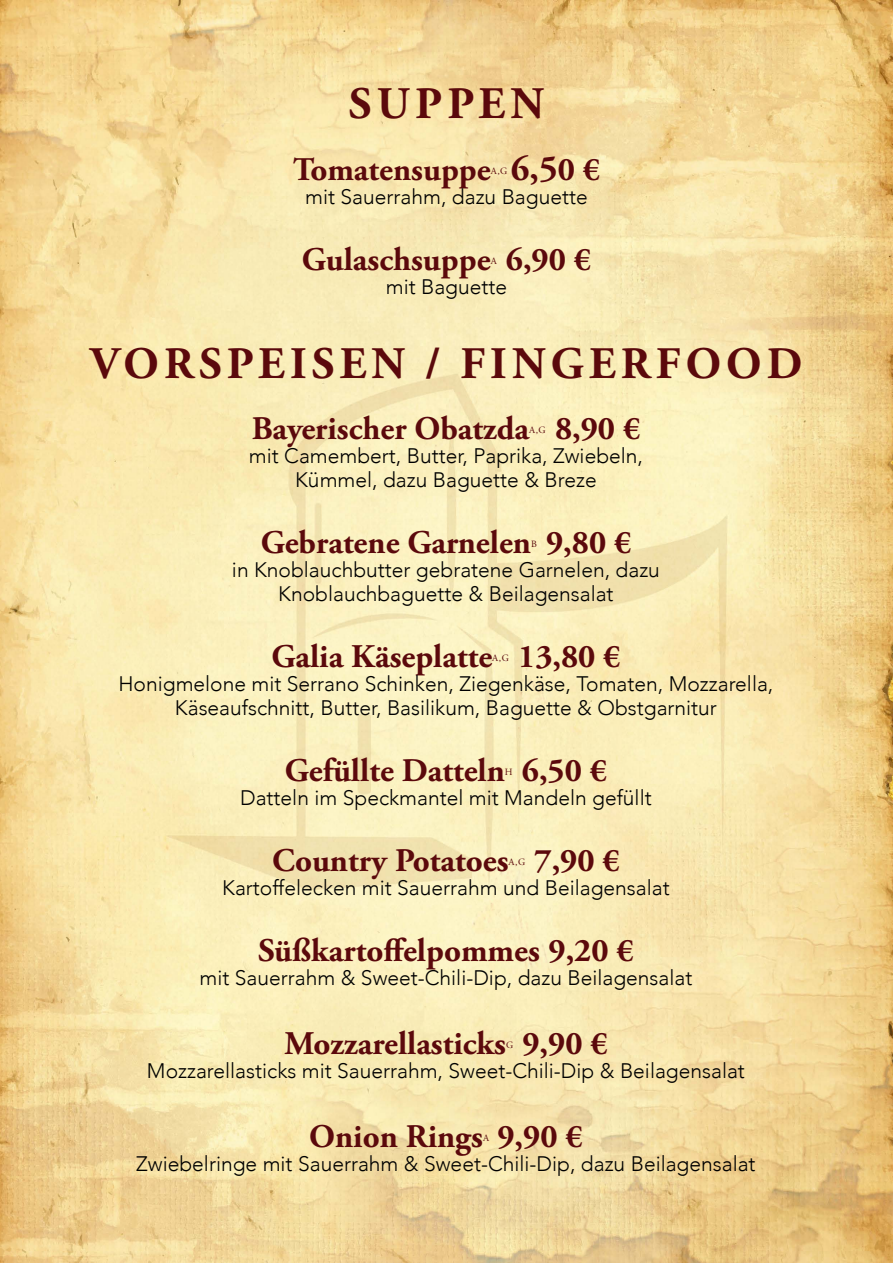
<style>
.page{position:relative;width:893px;height:1263px;background:#fff}
.page>*{position:absolute;margin:0;border:0;box-sizing:border-box;transform-origin:0 0}
.t1{font:700 45px "Adobe Garamond Pro";letter-spacing:.115em;color:#5b090c}
.t2{font:700 36px "Adobe Garamond Pro";color:#5b090c}
.t3{font:700 33px "Adobe Garamond Pro";color:#5b090c}
.t4{font:300 21px/24px "Avenir";color:#000;text-align:center}
.t5{font:9.6px "Adobe Garamond Pro";color:#5b090c}
.s1{font-size:33px}
</style>
<div class="page">
<img style="left:0;top:0;width:893px;height:1263px">
<h1 class="t1" style="left:349px;top:77px;width:197px">SUPPEN</h1>
<h2 class="t2" style="left:511px;top:147px;width:91px">6,5<span class="s1">0 €</span></h2>
<p class="t4" style="left:305px;top:184px;width:284px">mit Sauerrahm, dazu Baguette</p>
<h3 class="t3" style="left:302px;top:240px;width:190px">Gulaschsuppe</h3>
<p class="t5" style="left:491px;top:255px;width:7px">A</p>
<h3 class="t3" style="left:506px;top:240px;width:87px">6,90 €</h3>
<p class="t4" style="left:386px;top:274px;width:123px">mit Baguette</p>
<h3 class="t3" style="left:293px;top:150px;width:199px">Tomatensuppe</h3>
<p class="t5" style="left:491px;top:165px;width:18px">A,G</p>
<h1 class="t1" style="left:90px;top:338px;width:714px">VORSPEISEN / FINGERFOOD</h1>
<h3 class="t3" style="left:252px;top:409px;width:279px">Bayerischer Obatzda</h3>
<p class="t5" style="left:529px;top:424px;width:18px">A,G</p>
<h3 class="t3" style="left:555px;top:409px;width:87px">8,90 €</h3>
<p class="t4" style="left:249px;top:443px;width:396px">mit Camembert, Butter, Paprika, Zwiebeln,<br>Kümmel, dazu Baguette &amp; Breze</p>
<h3 class="t3" style="left:261px;top:523px;width:272px">Gebratene Garnelen</h3>
<p class="t5" style="left:531px;top:538px;width:7px">B</p>
<h3 class="t3" style="left:546px;top:523px;width:87px">9,80 €</h3>
<p class="t4" style="left:232px;top:557px;width:429px">in Knoblauchbutter gebratene Garnelen, dazu<br>Knoblauchbaguette &amp; Beilagensalat</p>
<h3 class="t3" style="left:271px;top:637px;width:222px">Galia Käseplatte</h3>
<p class="t5" style="left:492px;top:652px;width:18px">A,G</p>
<h3 class="t3" style="left:518px;top:637px;width:104px">13,80 €</h3>
<p class="t4" style="left:118px;top:671px;width:656px">Honigmelone mit Serrano Schinken, Ziegenkäse, Tomaten, Mozzarella,<br>Käseaufschnitt, Butter, Basilikum, Baguette &amp; Obstgarnitur</p>
<h3 class="t3" style="left:285px;top:751px;width:221px">Gefüllte Datteln</h3>
<p class="t5" style="left:505px;top:766px;width:9px">H</p>
<h3 class="t3" style="left:522px;top:751px;width:87px">6,50 €</h3>
<p class="t4" style="left:240px;top:785px;width:413px">Datteln im Speckmantel mit Mandeln gefüllt</p>
<h3 class="t3" style="left:272px;top:841px;width:238px">Country Potatoes</h3>
<p class="t5" style="left:509px;top:856px;width:18px">A,G</p>
<h3 class="t3" style="left:534px;top:841px;width:87px">7,90 €</h3>
<p class="t4" style="left:222px;top:875px;width:449px">Kartoffelecken mit Sauerrahm und Beilagensalat</p>
<h3 class="t3" style="left:258px;top:931px;width:377px">Süßkartoffelpommes 9,20 €</h3>
<p class="t4" style="left:199px;top:965px;width:494px">mit Sauerrahm &amp; Sweet-Chili-Dip, dazu Beilagensalat</p>
<h3 class="t3" style="left:284px;top:1024px;width:223px">Mozzarellasticks</h3>
<p class="t5" style="left:506px;top:1039px;width:9px">G</p>
<h3 class="t3" style="left:522px;top:1024px;width:87px">9,90 €</h3>
<p class="t4" style="left:147px;top:1058px;width:599px">Mozzarellasticks mit Sauerrahm, Sweet-Chili-Dip &amp; Beilagensalat</p>
<h3 class="t3" style="left:309px;top:1117px;width:275px">Onion Rings 9,90 €</h3>
<p class="t5" style="left:483px;top:1132px;width:7px">A</p>
<p class="t4" style="left:136px;top:1151px;width:621px">Zwiebelringe mit Sauerrahm &amp; Sweet-Chili-Dip, dazu Beilagensalat</p>
</div>
